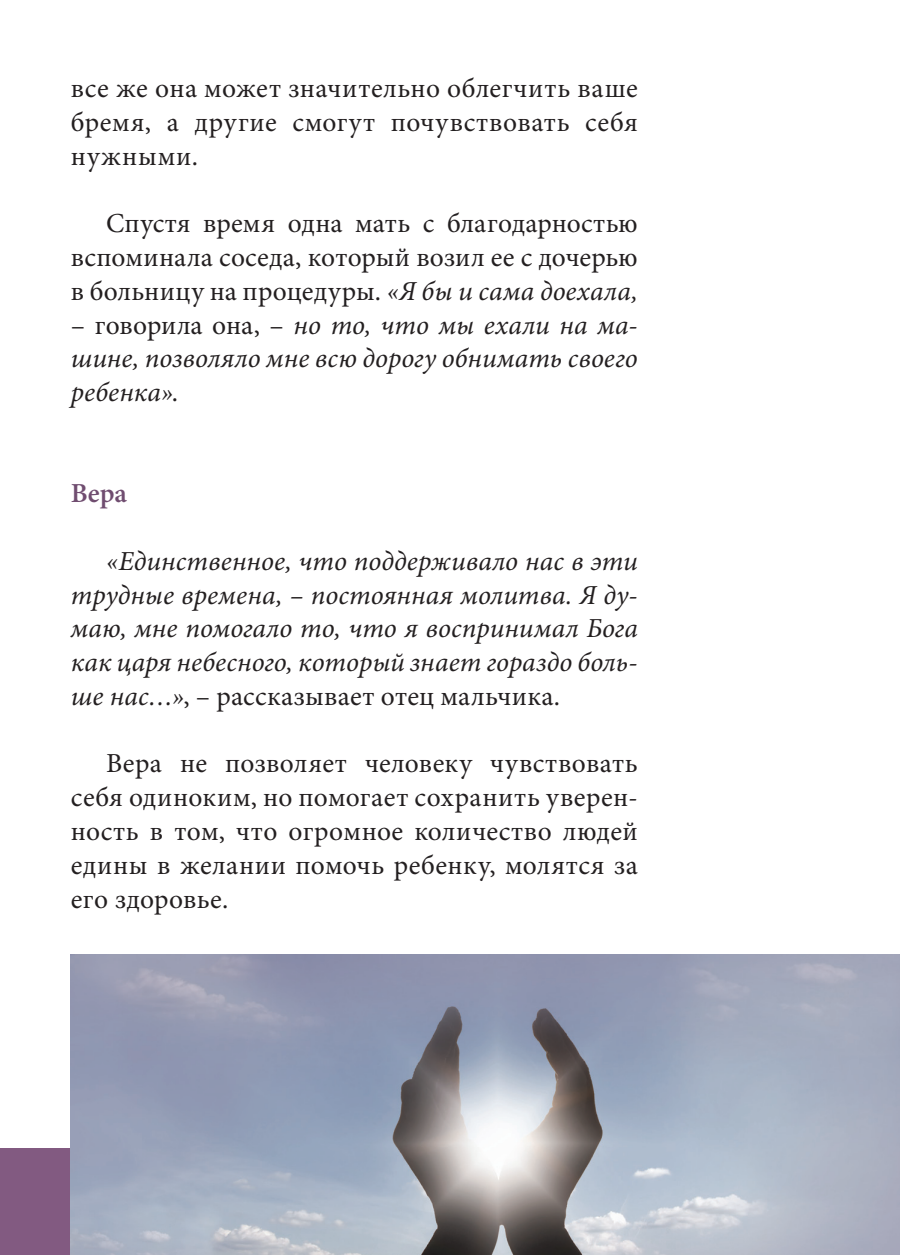
<style>
.page{position:relative;width:900px;height:1255px;background:#fff}
.page>*{position:absolute;margin:0;border:0;box-sizing:border-box;transform-origin:0 0}
.text{font:27.5px/33.8px "Minion Pro";letter-spacing:.01em;color:#231f20;text-align:justify}
.text-2{font:italic 27.5px/33.8px "Minion Pro";color:#231f20;text-align:justify}
.text_oblozh{font:600 27.5px "Minion Pro";color:#704d70}
.s1{font-style:italic}
.s2{font-style:normal}
</style>
<div class="page">
<div style="left:0;top:1148px;width:76px;height:106px;background:#825a81"></div>
<img style="left:71px;top:954px;width:829px;height:300px">
<p class="text" style="left:71px;top:72px;width:568px">все же она может значительно облегчить ваше бремя, а другие смогут почувствовать себя нужными.</p>
<p class="text" style="left:71px;top:207px;width:568px;text-indent:35px">Спустя время одна мать с благодарностью вспоминала соседа, который возил ее с дочерью в больницу на процедуры. <span class="s1">«Я бы и сама доехала,</span></p>
<p class="text-2" style="left:71px;top:308px;width:568px"><span class="s2">– говорила она, –</span> но то, что мы ехали на ма&shy;шине, позволяло мне всю дорогу обнимать своего ребенка»<span class="s2">.</span></p>
<p class="text_oblozh" style="left:71px;top:474px;width:58px">Вера</p>
<p class="text-2" style="left:71px;top:544px;width:568px;text-indent:35px">«Единственное, что поддерживало нас в эти трудные времена, – постоянная молитва. Я ду&shy;маю, мне помогало то, что я воспринимал Бога как царя небесного, который знает гораздо боль&shy;ше нас…»<span class="s2">, – рассказывает отец мальчика.</span></p>
<p class="text" style="left:71px;top:747px;width:568px;text-indent:35px">Вера не позволяет человеку чувствовать себя одиноким, но помогает сохранить уверен&shy;ность в том, что огромное количество людей едины в желании помочь ребенку, молятся за его здоровье.</p>
</div>
